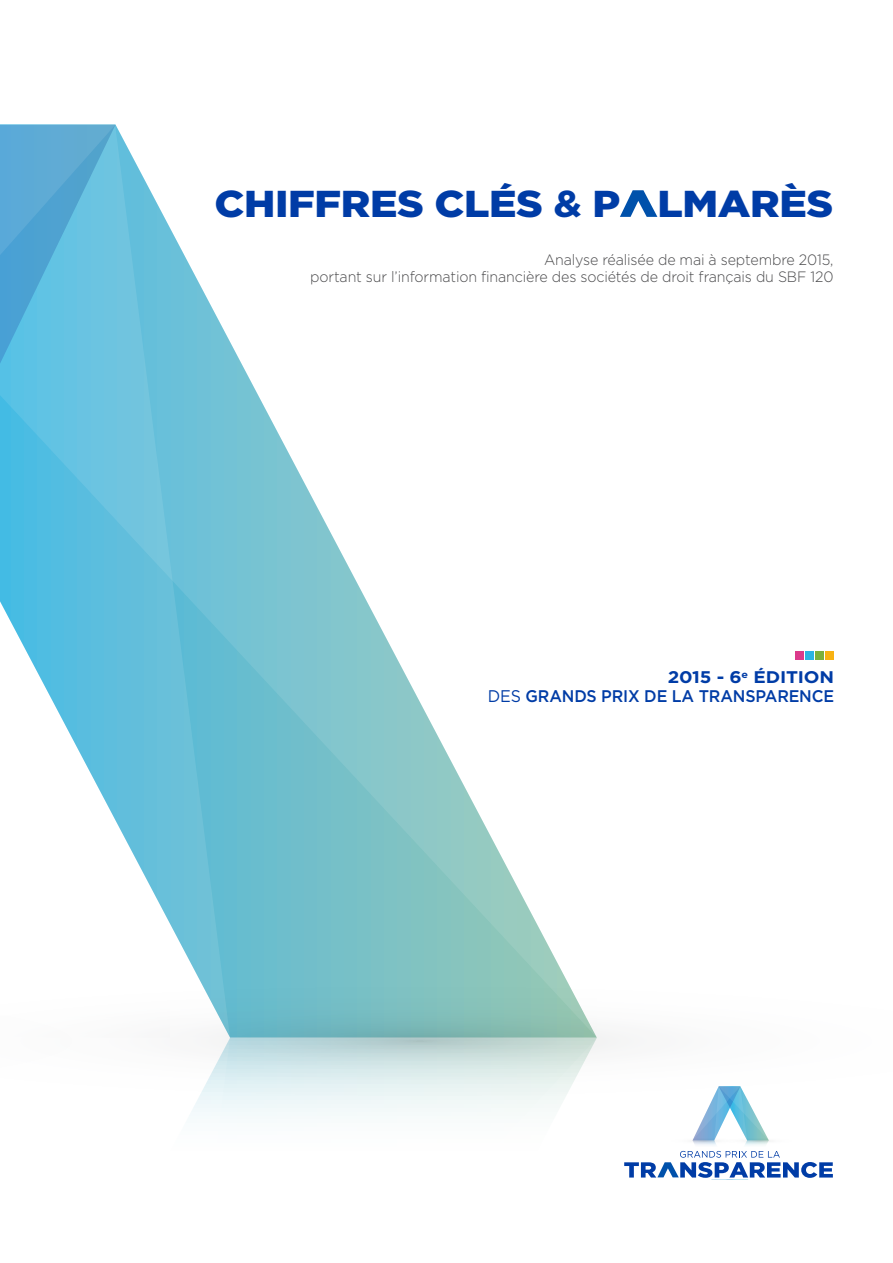
<style>
.page{position:relative;width:893px;height:1263px;background:#fff}
.page>*{position:absolute;margin:0;border:0;box-sizing:border-box;transform-origin:0 0}
.t1{font:900 37.5px "Gotham";letter-spacing:-.01em;color:#003ca6;scale:1.1 1}
.t2{font:500 16.8px/18.5px "Gotham";letter-spacing:-.01em;color:#003ca6;text-align:right;scale:.95 1}
.t3{font:300 15px/16.5px "Gotham";letter-spacing:-.01em;color:#4b4b4d;text-align:right;scale:.95 1}
.s1{font-weight:700}
.s2{font-weight:400}
</style>
<div class="page">
<svg style="left:190px;top:1104px;width:537px;height:76px"></svg>
<svg style="left:196px;top:1032px;width:425px;height:72px"></svg>
<svg style="left:230px;top:342px;width:367px;height:696px"></svg>
<svg style="left:0;top:125px;width:230px;height:913px"></svg>
<svg style="left:624px;top:1086px;width:209px;height:93px"></svg>
<svg style="left:620px;top:190px;width:37px;height:27px"></svg>
<div style="left:795px;top:652px;width:8px;height:8px;background:#db3a8b"></div>
<div style="left:805px;top:652px;width:8px;height:8px;background:#2cb3e3"></div>
<div style="left:815px;top:652px;width:8px;height:8px;background:#7db03b"></div>
<div style="left:825px;top:652px;width:8px;height:8px;background:#f8b212"></div>
<h1 class="t1" style="left:215px;top:178px;width:564px">CHIFFRES CLÉS <span class="s1">&amp;</span> P LMARÈS</h1>
<p class="t3" style="left:310px;top:251px;width:552px">Analyse réalisée de mai à septembre 2015,<br>portant sur l’information financière des sociétés de droit français du SBF 120</p>
<p class="t2" style="left:488px;top:668px;width:366px"><span class="s1">2015 - 6</span><sup>e</sup> <span class="s1">ÉDITION<br></span><span class="s2">DES</span> GRANDS PRIX DE LA TRANSPARENCE</p>
</div>
